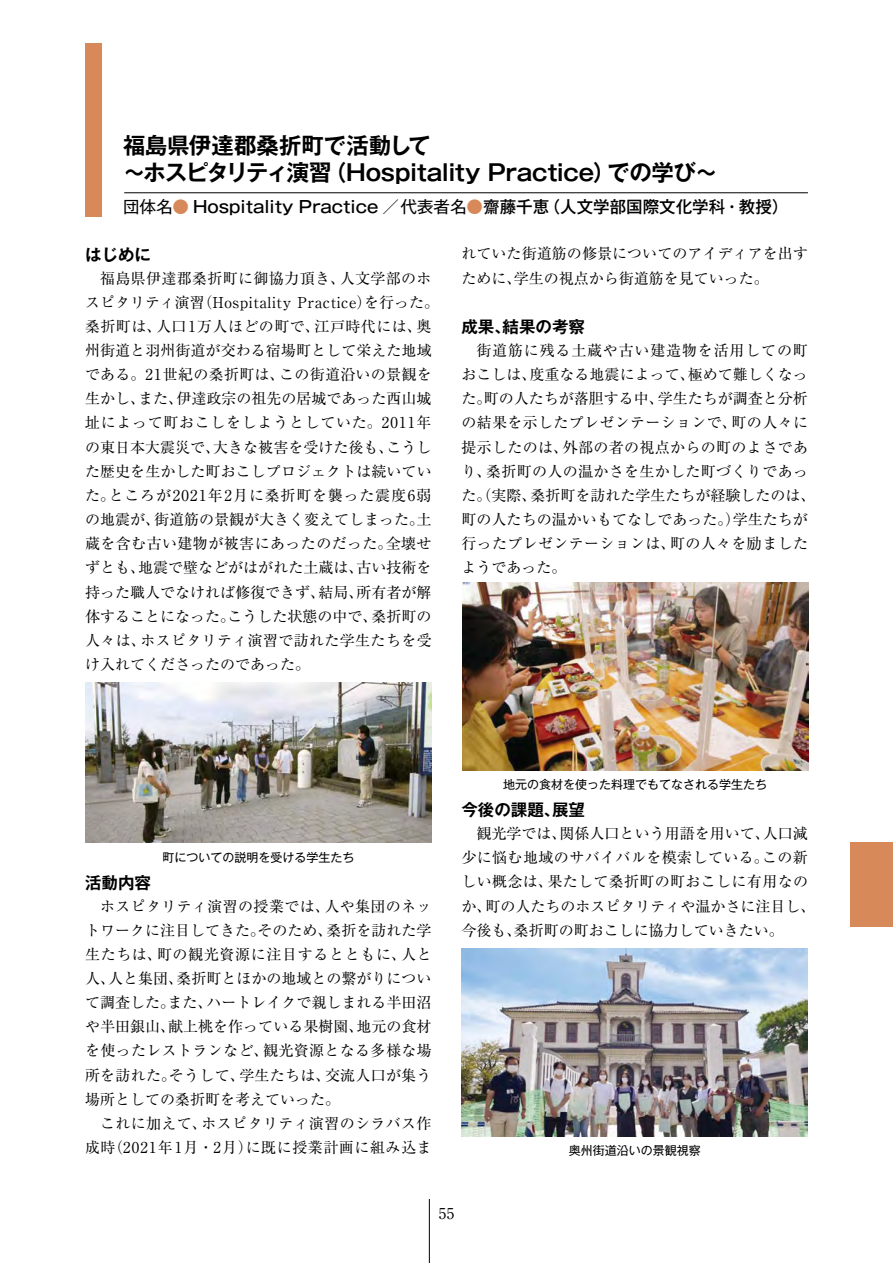
<style>
.page{position:relative;width:893px;height:1263px;background:#fff}
.page>*{position:absolute;margin:0;border:0;box-sizing:border-box;transform-origin:0 0}
.t1{font:700 22.5px/27px "Gothic MB101 Pr 5 De";letter-spacing:-.015em;color:#000}
.t2{font:500 16.5px "Gothic MB101 Pr 5";color:#000}
.t3{font:700 16.5px "Gothic MB101 Pr 5 De";color:#000}
.t4{font:15px/24.2px "Ryumin Pr 6 N";letter-spacing:.005em;color:#000}
.t5{font:15px/24.2px "Ryumin Pr 6 N";letter-spacing:.025em;color:#000}
.t6{font:15px/24.2px "Ryumin Pr 6 N";letter-spacing:.03em;color:#000;text-align:right}
.t7{font:12px "Gothic MB101 Pr 5";color:#000}
.s1{font-weight:400}
.s2{color:#d88959}
</style>
<div class="page">
<div style="left:85px;top:43px;width:17px;height:173px;background:#d88959"></div>
<hr style="left:124px;top:192px;width:684px;height:1px;background:#000">
<img style="left:462px;top:948px;width:346px;height:188px">
<img style="left:85px;top:683px;width:347px;height:160px">
<img style="left:462px;top:582px;width:346px;height:188px">
<div style="left:850px;top:842px;width:43px;height:84px;background:#d88959"></div>
<hr style="left:429px;top:1199px;width:1px;height:64px;background:#000">
<h1 class="t1" style="left:123px;top:130px;width:596px">福島県伊達郡桑折町で活動して<br>～ホスピタリティ演習（Hospitality Practice）での学び～</h1>
<p class="t2" style="left:123px;top:193px;width:667px"><span class="s1">団体名</span><span class="s2">●</span> Hospitality Practice <span class="s1">／代表者名</span><span class="s2">●</span>齋藤千恵（人文学部国際文化学科・教授）</p>
<p class="t3" style="left:85px;top:241px;width:67px">はじめに</p>
<p class="t4" style="left:85px;top:265px;width:355px;text-indent:15px">福島県伊達郡桑折町に御協力頂き、人文学部のホスピタリティ演習（Hospitality Practice）を行った。桑折町は、人口1万人ほどの町で、江戸時代には、奥州街道と羽州街道が交わる宿場町として栄えた地域である。21世紀の桑折町は、この街道沿いの景観を生かし、また、伊達政宗の祖先の居城であった西山城址によって町おこしをしようとしていた。2011年の東日本大震災で、大きな被害を受けた後も、こうした歴史を生かした町おこしプロジェクトは続いていた。ところが2021年2月に桑折町を襲った震度6弱の地震が、街道筋の景観が大きく変えてしまった。土蔵を含む古い建物が被害にあったのだった。全壊せずとも、地震で壁などがはがれた土蔵は、古い技術を持った職人でなければ修復できず、結局、所有者が解体することになった。こうした状態の中で、桑折町の人々は、ホスピタリティ演習で訪れた学生たちを受け入れてくださったのであった。</p>
<p class="t4" style="left:461px;top:241px;width:348px">れていた街道筋の修景についてのアイディアを出すために、学生の視点から街道筋を見ていった。</p>
<p class="t3" style="left:461px;top:313px;width:125px">成果、結果の考察</p>
<p class="t5" style="left:461px;top:338px;width:356px;text-indent:15px">街道筋に残る土蔵や古い建造物を活用しての町おこしは、度重なる地震によって、極めて難しくなった。町の人たちが落胆する中、学生たちが調査と分析の結果を示したプレゼンテーションで、町の人々に提示したのは、外部の者の視点からの町のよさであり、桑折町の人の温かさを生かした町づくりであった。（実際、桑折町を訪れた学生たちが経験したのは、町の人たちの温かいもてなしであった。）学生たちが行ったプレゼンテーションは、町の人々を励ましたようであった。</p>
<p class="t7" style="left:163px;top:847px;width:193px">町についての説明を受ける学生たち</p>
<p class="t3" style="left:85px;top:869px;width:67px">活動内容</p>
<p class="t4" style="left:85px;top:893px;width:348px;text-align:justify;text-indent:15px">ホスピタリティ演習の授業では、人や集団のネットワークに注目してきた。そのため、桑折を訪れた学生たちは、町の観光資源に注目するとともに、人と人、人と集団、桑折町とほかの地域との繋がりについて調査した。また、ハートレイクで親しまれる半田沼や半田銀山、献上桃を作っている果樹園、地元の食材を使ったレストランなど、観光資源となる多様な場所を訪れた。そうして、学生たちは、交流人口が集う場所としての桑折町を考えていった。</p>
<p class="t6" style="left:85px;top:1110px;width:348px">これに加えて、ホスピタリティ演習のシラバス作成時（2021年1月・2月）に既に授業計画に組み込ま</p>
<p class="t7" style="left:503px;top:774px;width:265px">地元の食材を使った料理でもてなされる学生たち</p>
<p class="t3" style="left:461px;top:796px;width:125px">今後の課題、展望</p>
<p class="t4" style="left:461px;top:821px;width:356px;text-indent:15px">観光学では、関係人口という用語を用いて、人口減少に悩む地域のサバイバルを模索している。この新しい概念は、果たして桑折町の町おこしに有用なのか、町の人たちのホスピタリティや温かさに注目し、今後も、桑折町の町おこしに協力していきたい。</p>
<p class="t7" style="left:569px;top:1141px;width:133px">奥州街道沿いの景観視察</p>
<p class="t4" style="left:439px;top:1200px;width:17px">55</p>
</div>
